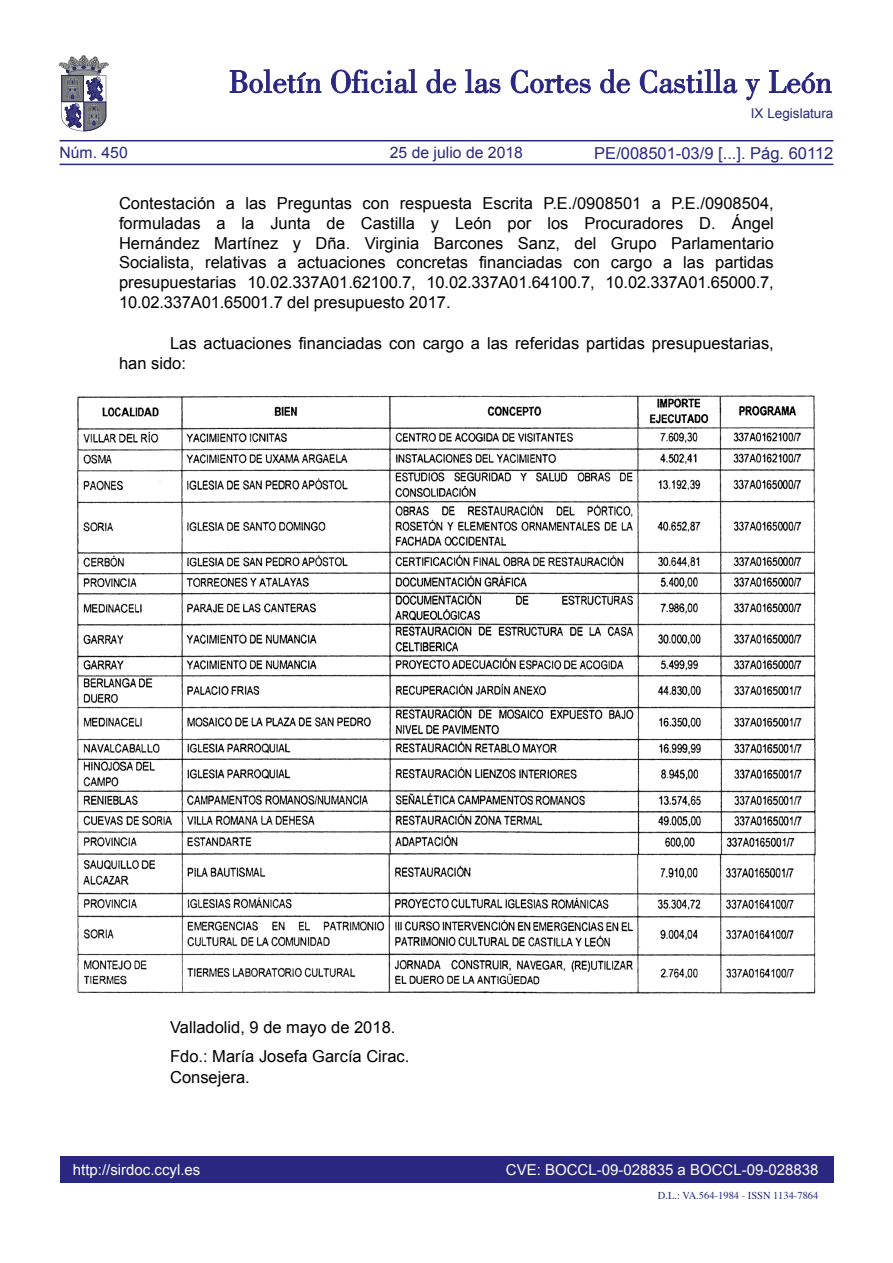
<style>
.page{position:relative;width:893px;height:1263px;background:#fff}
.page>*{position:absolute;margin:0;border:0;box-sizing:border-box;transform-origin:0 0}
.RESPUESTA_CONTESTACI{font:16.5px/19.8px "Arial";letter-spacing:-.01em;color:#000;text-align:justify}
.TEXTO_NORMAL{font:16.5px/19.8px "Arial";color:#000}
.firma{font:16.5px/21px "Arial";color:#000}
.t1{font:16.5px "Arial";color:#292780}
.valladolid{font:16.5px "Arial";color:#000}
.t2{font:15.75px "Arial";color:#292780}
.t3{font:15px "Arial";color:#fff}
.t4{font:13.5px "Arial";color:#292780}
.t5{font:10.5px "Times";color:#292780}
</style>
<div class="page">
<div style="left:60px;top:1157px;width:773px;height:26px;background:#292780"></div>
<hr style="left:60px;top:164px;width:773px;height:1px;background:#292780">
<hr style="left:60px;top:140px;width:773px;height:1px;background:#292780">
<svg style="left:230px;top:69px;width:91px;height:24px"></svg>
<svg style="left:331px;top:69px;width:86px;height:24px"></svg>
<svg style="left:426px;top:69px;width:30px;height:24px"></svg>
<svg style="left:465px;top:69px;width:35px;height:24px"></svg>
<svg style="left:511px;top:70px;width:80px;height:23px"></svg>
<svg style="left:600px;top:69px;width:30px;height:24px"></svg>
<svg style="left:640px;top:69px;width:97px;height:24px"></svg>
<svg style="left:745px;top:79px;width:15px;height:21px"></svg>
<svg style="left:769px;top:70px;width:62px;height:23px"></svg>
<svg style="left:59px;top:55px;width:49px;height:76px"></svg>
<img style="left:76px;top:395px;width:740px;height:600px">
<p class="t4" style="left:751px;top:105px;width:84px">IX Legislatura</p>
<p class="t1" style="left:594px;top:142px;width:241px">PE/008501-03/9 [...]. Pág. 60112</p>
<p class="RESPUESTA_CONTESTACI" style="left:119px;top:194px;width:656px">Contestación a las Preguntas con respuesta Escrita P.E./0908501 a P.E./0908504, formuladas a la Junta de Castilla y León por los Procuradores D. Ángel Hernández Martínez y Dña. Virginia Barcones Sanz, del Grupo Parlamentario Socialista, relativas a actuaciones concretas financiadas con cargo a las partidas presupuestarias 10.02.337A01.62100.7, 10.02.337A01.64100.7, 10.02.337A01.65000.7, 10.02.337A01.65001.7 del presupuesto 2017.</p>
<p class="TEXTO_NORMAL" style="left:119px;top:334px;width:656px;text-indent:51px">Las actuaciones financiadas con cargo a las referidas partidas presupuestarias, han sido:</p>
<p class="t2" style="left:60px;top:142px;width:70px">Núm. 450</p>
<p class="t2" style="left:390px;top:142px;width:135px">25 de julio de 2018</p>
<p class="valladolid" style="left:170px;top:1016px;width:227px">Valladolid, 9 de mayo de 2018.</p>
<p class="firma" style="left:170px;top:1046px;width:241px">Fdo.: María Josefa García Cirac.<br>Consejera.</p>
<p class="t3" style="left:73px;top:1159px;width:129px">http://sirdoc.ccyl.es</p>
<p class="t3" style="left:506px;top:1159px;width:314px">CVE: BOCCL-09-028835 a BOCCL-09-028838</p>
<p class="t5" style="left:658px;top:1185px;width:162px">D.L.: VA.564-1984 - ISSN 1134-7864</p>
</div>
